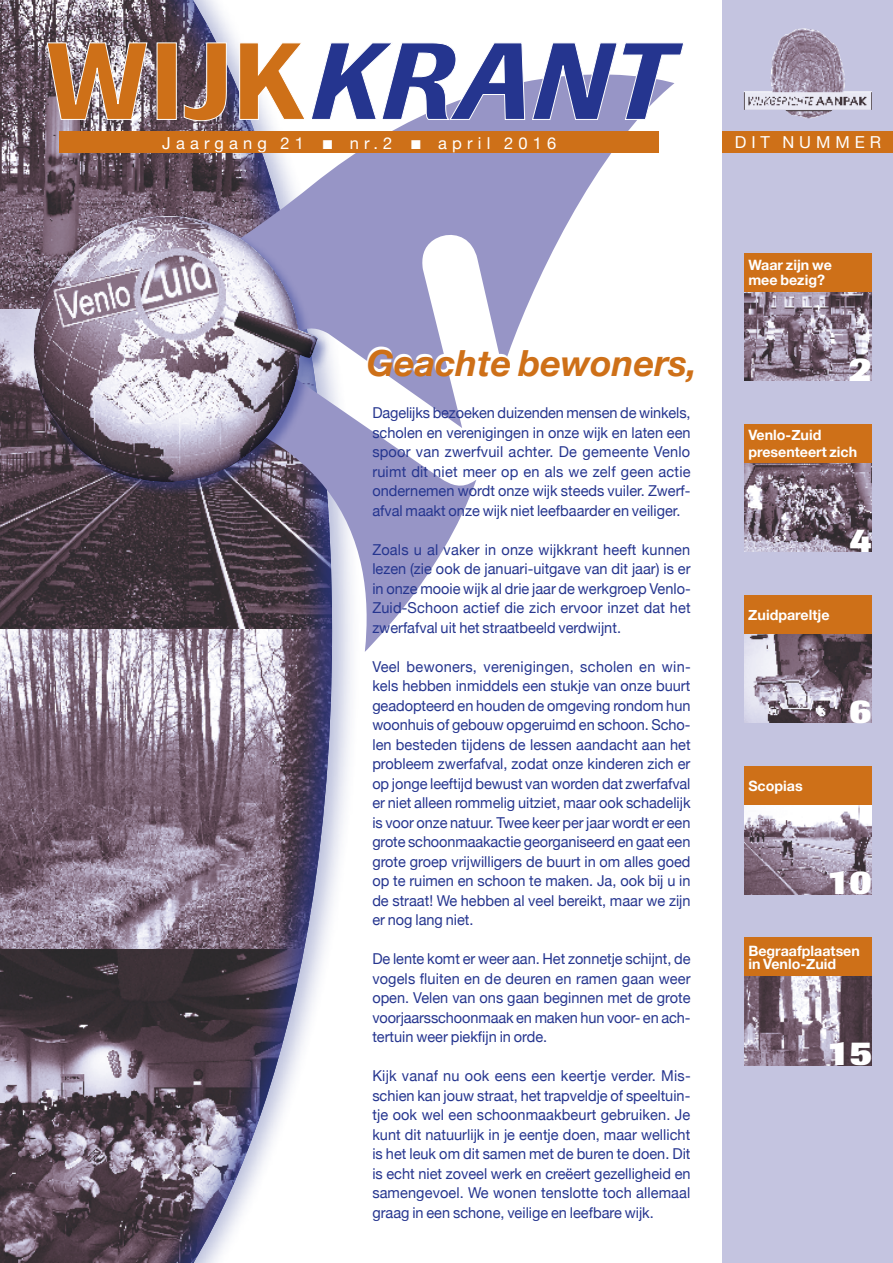
<style>
.page{position:relative;width:893px;height:1263px;background:#fff}
.page>*{position:absolute;margin:0;border:0;box-sizing:border-box;transform-origin:0 0}
.t1{font:italic 700 36px "Helvetica Neue";color:#ce7018}
.t2{font:800 34.5px "Imago";color:#fff}
.t3{font:16.5px "Helvetica Neue";letter-spacing:.315em;color:#fff}
.t4{font:15px/19.5px "Helvetica Neue";color:#25358f;text-align:justify}
.t5{font:700 14.25px/15.5px "Helvetica Neue";color:#fff}
</style>
<div class="page">
<img style="left:0;top:0;width:128px;height:309px">
<img style="left:0;top:309px;width:73px;height:320px">
<img style="left:0;top:629px;width:128px;height:320px">
<img style="left:0;top:949px;width:128px;height:314px">
<div style="left:128px;top:0;width:765px;height:1263px;background:#25358f;opacity:.75"></div>
<div style="left:160px;top:0;width:733px;height:1263px;background:#25358f;opacity:.33"></div>
<svg style="left:73px;top:74px;width:601px;height:578px"></svg>
<div style="left:723px;top:0;width:170px;height:1263px;background:#c4c4e0"></div>
<div style="left:723px;top:132px;width:170px;height:21px;background:#ce7018"></div>
<img style="left:744px;top:291px;width:128px;height:90px">
<div style="left:744px;top:253px;width:128px;height:38px;background:#ce7018"></div>
<img style="left:744px;top:462px;width:128px;height:90px">
<div style="left:744px;top:424px;width:128px;height:38px;background:#ce7018"></div>
<img style="left:744px;top:634px;width:128px;height:89px">
<div style="left:744px;top:595px;width:128px;height:39px;background:#ce7018"></div>
<img style="left:744px;top:805px;width:128px;height:89px">
<div style="left:8px;top:209px;width:324px;height:282px;background:#25358f;opacity:.75"></div>
<div style="left:744px;top:766px;width:128px;height:39px;background:#ce7018"></div>
<div style="left:60px;top:132px;width:599px;height:21px;background:#ce7018"></div>
<svg style="left:239px;top:42px;width:286px;height:78px"></svg>
<svg style="left:183px;top:42px;width:44px;height:79px;background:#9b6846"></svg>
<div style="left:157px;top:43px;width:20px;height:77px;background:#ce7018;border:1px solid #fff"></div>
<svg style="left:46px;top:42px;width:102px;height:78px;background:#bd865b"></svg>
<svg style="left:532px;top:42px;width:153px;height:78px"></svg>
<img style="left:744px;top:976px;width:128px;height:89px">
<div style="left:744px;top:938px;width:128px;height:38px;background:#ce7018"></div>
<img style="left:744px;top:29px;width:75px;height:90px">
<p class="t3" style="left:162px;top:131px;width:396px">Jaargang 21 ■ nr.2 ■ april 2016</p>
<p class="t3" style="left:735px;top:131px;width:148px">DIT NUMMER</p>
<h1 class="t1" style="left:367px;top:335px;width:332px">Geachte bewoners,</h1>
<p class="t4" style="left:372px;top:404px;width:320px">Dagelijks bezoeken duizenden mensen de winkels, scholen en verenigingen in onze wijk en laten een spoor van zwerfvuil achter. De gemeente Venlo ruimt dit niet meer op en als we zelf geen actie ondernemen wordt onze wijk steeds vuiler. Zwerf&shy;afval maakt onze wijk niet leefbaarder en veiliger.</p>
<p class="t4" style="left:372px;top:540px;width:320px">Zoals u al vaker in onze wijkkrant heeft kunnen lezen (zie ook de januari-uitgave van dit jaar) is er in onze mooie wijk al drie jaar de werkgroep Venlo-Zuid-Schoon actief die zich ervoor inzet dat het zwerfafval uit het straatbeeld verdwijnt.</p>
<p class="t4" style="left:372px;top:657px;width:320px">Veel bewoners, verenigingen, scholen en win&shy;kels hebben inmiddels een stukje van onze buurt geadopteerd en houden de omgeving rondom hun woonhuis of gebouw opgeruimd en schoon. Scho&shy;len besteden tijdens de lessen aandacht aan het probleem zwerfafval, zodat onze kinderen zich er op jonge leeftijd bewust van worden dat zwerfafval er niet alleen rommelig uitziet, maar ook schadelijk is voor onze natuur. Twee keer per jaar wordt er een grote schoonmaakactie georganiseerd en gaat een grote groep vrijwilligers de buurt in om alles goed op te ruimen en schoon te maken. Ja, ook bij u in de straat! We hebben al veel bereikt, maar we zijn er nog lang niet.</p>
<p class="t4" style="left:372px;top:950px;width:320px">De lente komt er weer aan. Het zonnetje schijnt, de vogels fluiten en de deuren en ramen gaan weer open. Velen van ons gaan beginnen met de grote voorjaarsschoonmaak en maken hun voor- en ach&shy;tertuin weer piekfijn in orde.</p>
<p class="t4" style="left:372px;top:1067px;width:320px">Kijk vanaf nu ook eens een keertje verder. Mis&shy;schien kan jouw straat, het trapveldje of speeltuin&shy;tje ook wel een schoonmaakbeurt gebruiken. Je kunt dit natuurlijk in je eentje doen, maar wellicht is het leuk om dit samen met de buren te doen. Dit is echt niet zoveel werk en creëert gezelligheid en samengevoel. We wonen tenslotte toch allemaal graag in een schone, veilige en leefbare wijk.</p>
<p class="t5" style="left:748px;top:257px;width:85px">Waar zijn we mee bezig?</p>
<h2 class="t2" style="left:849px;top:348px;width:24px">2</h2>
<p class="t5" style="left:748px;top:427px;width:110px;line-height:16.8px">Venlo-Zuid presenteert zich</p>
<h2 class="t2" style="left:849px;top:519px;width:24px">4</h2>
<p class="t5" style="left:748px;top:607px;width:83px">Zuidpareltje</p>
<p class="t5" style="left:748px;top:779px;width:56px">Scopias</p>
<h2 class="t2" style="left:849px;top:690px;width:24px">6</h2>
<h2 class="t2" style="left:827px;top:861px;width:46px">10</h2>
<p class="t5" style="left:748px;top:944px;width:113px;line-height:13.5px">Begraafplaatsen in Venlo-Zuid</p>
<h2 class="t2" style="left:827px;top:1032px;width:46px">15</h2>
</div>
